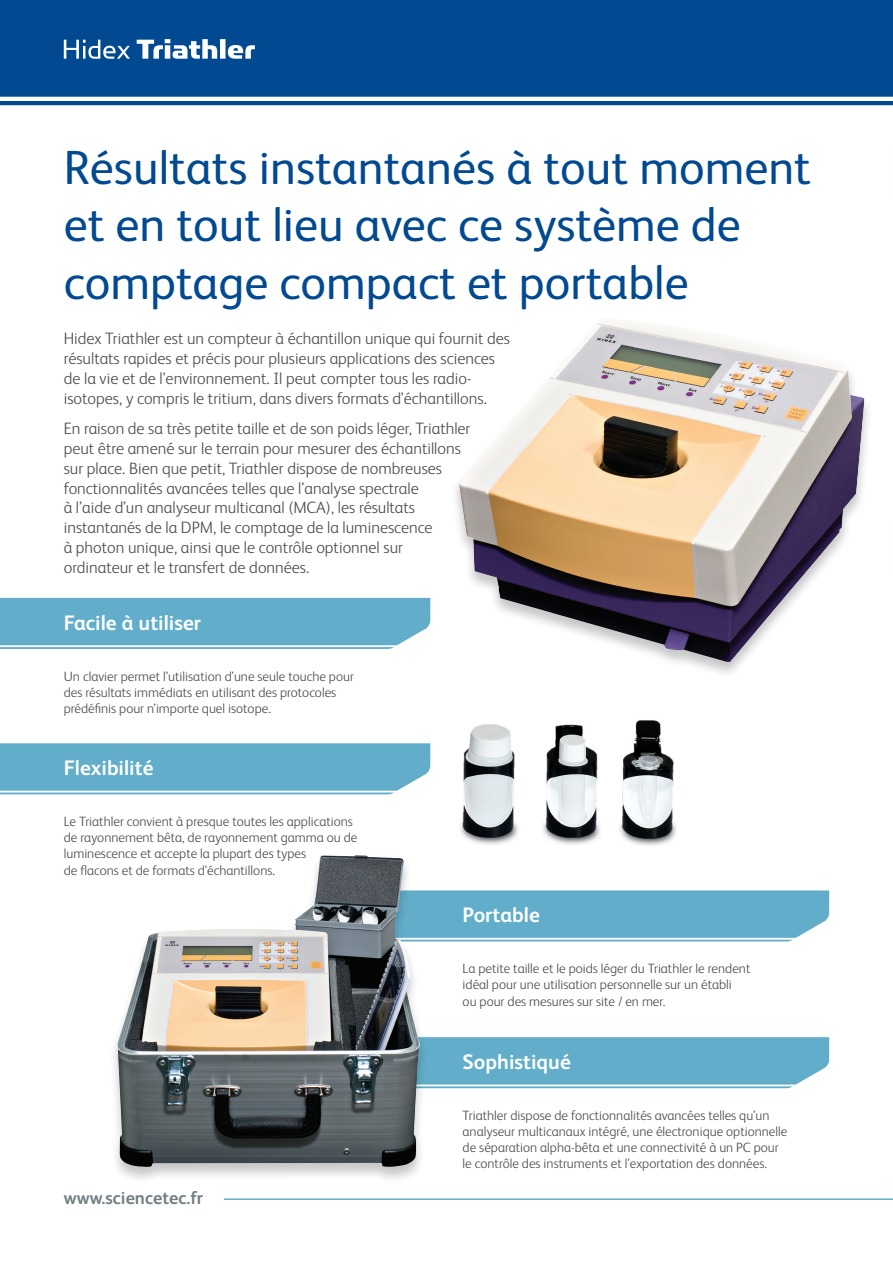
<style>
.page{position:relative;width:893px;height:1263px;background:#fff}
.page>*{position:absolute;margin:0;border:0;box-sizing:border-box;transform-origin:0 0}
.t1{font:48px/57.6px "FS Albert Pro";color:#014990}
.t2{font:700 21px "FS Albert Pro";color:#fff}
.t3{font:700 18px "FS Albert Pro";color:#737f85}
.t4{font:300 16.5px/19.8px "FS Albert Pro";color:#4b4c4d}
.t5{font:300 13.5px/16.2px "FS Albert Pro";color:#4b4c4d}
</style>
<div class="page">
<div style="left:0;top:0;width:893px;height:105px;background:#014990"></div>
<svg style="left:0;top:598px;width:430px;height:51px;background:#69b1cc"></svg>
<hr style="left:224px;top:1198px;width:669px;height:2px;background:#61adca">
<svg style="left:0;top:743px;width:430px;height:51px;background:#6ab1cd"></svg>
<svg style="left:64px;top:39px;width:191px;height:20px"></svg>
<svg style="left:429px;top:890px;width:400px;height:51px;background:#6ab1cd"></svg>
<svg style="left:429px;top:1037px;width:400px;height:51px;background:#69b1cc"></svg>
<div style="left:109px;top:855px;width:320px;height:329px;background:#231f20;opacity:.25"></div>
<img style="left:117px;top:855px;width:303px;height:312px">
<img style="left:459px;top:321px;width:405px;height:341px">
<img style="left:460px;top:720px;width:216px;height:126px">
<h1 class="t1" style="left:64px;top:135px;width:749px">Résultats instantanés à tout moment et en tout lieu avec ce système de comptage compact et portable</h1>
<p class="t4" style="left:64px;top:328px;width:448px">Hidex Triathler est un compteur à échantillon unique qui fournit des résultats rapides et précis pour plusieurs applications des sciences de la vie et de l’environnement. Il peut compter tous les radio&shy;isotopes, y compris le tritium, dans divers formats d’échantillons.</p>
<p class="t4" style="left:64px;top:418px;width:408px">En raison de sa très petite taille et de son poids léger, Triathler peut être amené sur le terrain pour mesurer des échantillons sur place. Bien que petit, Triathler dispose de nombreuses fonctionnalités avancées telles que l’analyse spectrale<br>à l’aide d’un analyseur multicanal (MCA), les résultats instantanés de la DPM, le comptage de la luminescence<br>à photon unique, ainsi que le contrôle optionnel sur ordinateur et le transfert de données.</p>
<h2 class="t2" style="left:64px;top:608px;width:139px">Facile à utiliser</h2>
<p class="t5" style="left:64px;top:667px;width:292px">Un clavier permet l’utilisation d’une seule touche pour des résultats immédiats en utilisant des protocoles prédéfinis pour n’importe quel isotope.</p>
<h2 class="t2" style="left:64px;top:753px;width:91px">Flexibilité</h2>
<p class="t5" style="left:64px;top:812px;width:295px">Le Triathler convient à presque toutes les applications de rayonnement bêta, de rayonnement gamma ou de luminescence et accepte la plupart des types<br>de flacons et de formats d’échantillons.</p>
<h3 class="t3" style="left:64px;top:1185px;width:141px">www.sciencetec.fr</h3>
<h2 class="t2" style="left:463px;top:900px;width:79px">Portable</h2>
<p class="t5" style="left:463px;top:959px;width:289px">La petite taille et le poids léger du Triathler le rendent idéal pour une utilisation personnelle sur un établi<br>ou pour des mesures sur site / en mer.</p>
<h2 class="t2" style="left:463px;top:1047px;width:110px">Sophistiqué</h2>
<p class="t5" style="left:463px;top:1106px;width:326px">Triathler dispose de fonctionnalités avancées telles qu’un analyseur multicanaux intégré, une électronique optionnelle de séparation alpha-bêta et une connectivité à un PC pour le contrôle des instruments et l’exportation des données.</p>
</div>
